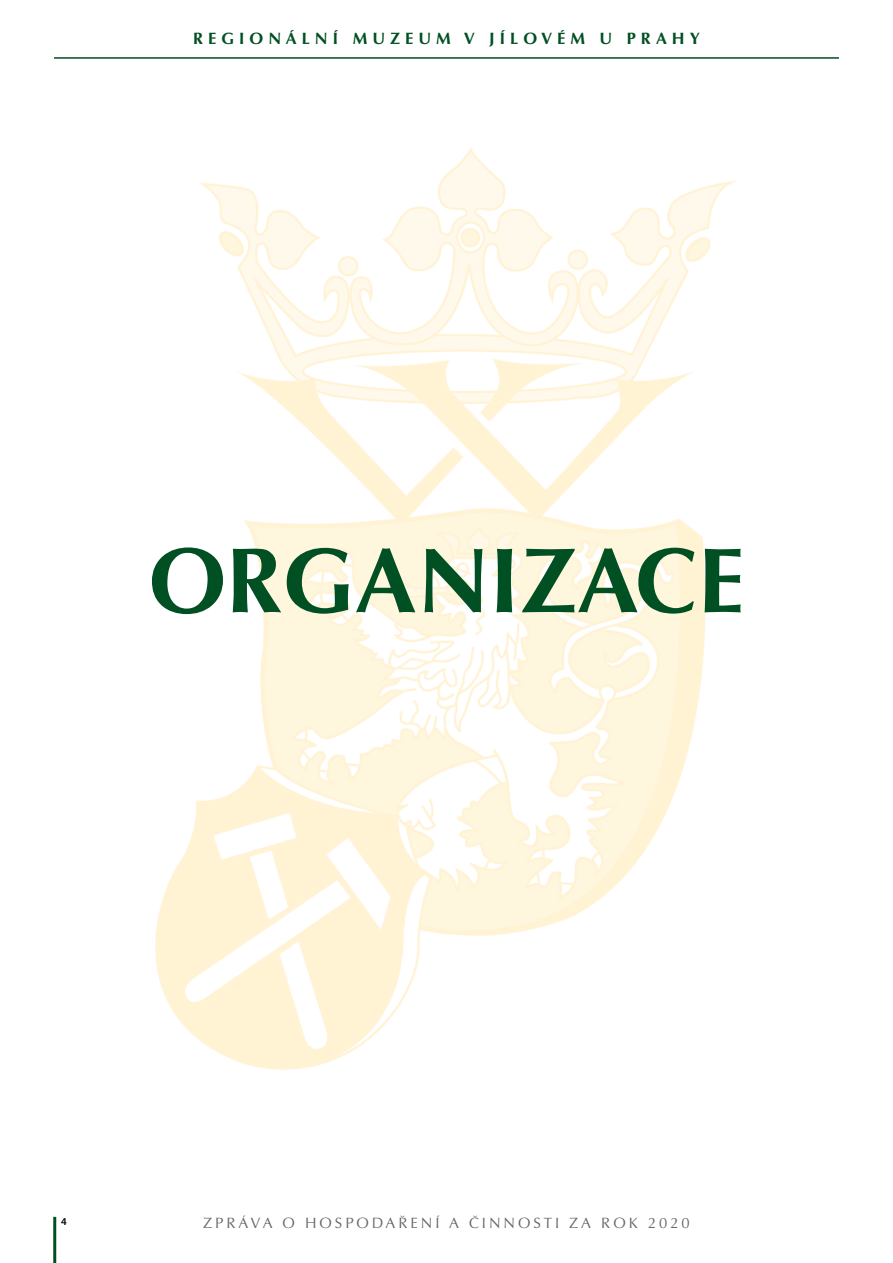
<style>
.page{position:relative;width:893px;height:1263px;background:#fff}
.page>*{position:absolute;margin:0;border:0;box-sizing:border-box;transform-origin:0 0}
.t1{font:700 93px "Optima CE";color:#005023}
.t2{font:700 16.5px "Optima CE";color:#005023}
.t3{font:15px "Optima CE";letter-spacing:.2em;color:#646567}
.t4{font:600 10.5px "Myriad Pro";color:#000}
</style>
<div class="page">
<hr style="left:53px;top:1217px;width:3px;height:46px;background:#005023">
<hr style="left:54px;top:57px;width:785px;height:2px;background:#005023">
<img style="left:155px;top:147px;width:582px;height:923px">
<p class="t2" style="left:193px;top:29px;width:31px">R EGIONÁLNÍ</p>
<p class="t2" style="left:353px;top:29px;width:18px">MUZEUM</p>
<p class="t2" style="left:464px;top:29px;width:51px">V J ÍLOVÉM</p>
<p class="t2" style="left:599px;top:29px;width:72px">U PRAHY</p>
<h1 class="t1" style="left:148px;top:527px;width:194px">ORGANIZA</h1>
<h1 class="t1" style="left:636px;top:527px;width:100px">CE</h1>
<p class="t4" style="left:61px;top:1214px;width:7px">4</p>
<p class="t3" style="left:203px;top:1214px;width:488px">ZPRÁVA O HOSPODAŘENÍ A ČINNOSTI ZA ROK 2020</p>
</div>
